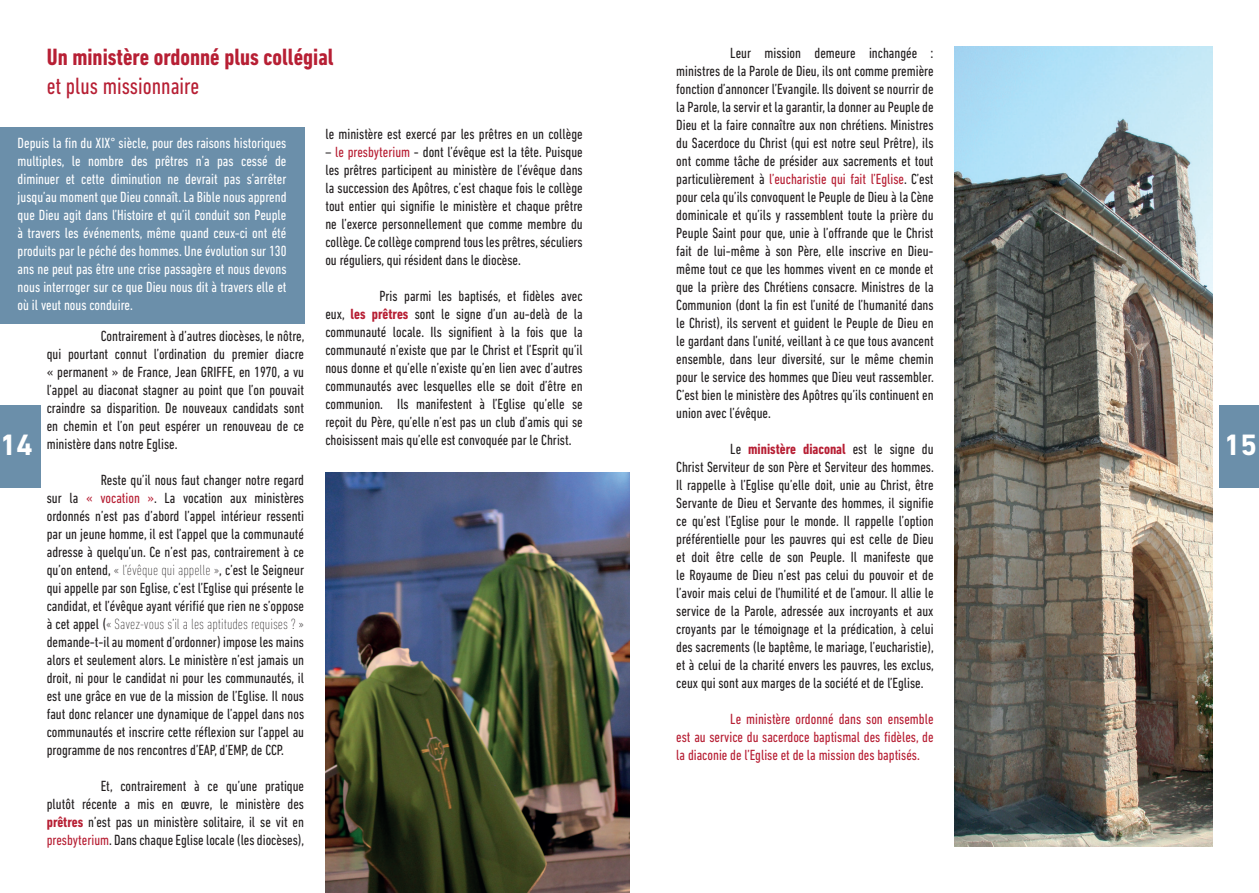
<style>
.page{position:relative;width:1259px;height:893px;background:#fff}
.page>*{position:absolute;margin:0;border:0;box-sizing:border-box;transform-origin:0 0}
.t1{font:700 30px "DIN Next LT Pro";color:#fff}
.t2{font:700 condensed 24px "DIN Next LT Pro";color:#b71f34}
.t3{font:condensed 24px "DIN Next LT Pro";color:#b71f34}
.t4{font:condensed 15px/18px "DIN Next LT Pro";color:#231f20;text-align:justify}
.t5{font:condensed 15px/18px "DIN Next LT Pro";color:#fff;text-align:justify}
.t6{font:condensed 15px/18px "DIN Next LT Pro";color:#b71f34;text-align:justify}
.s1{color:#b71f34}
.s2{font-weight:200}
.s3{font-weight:700;color:#b71f34}
</style>
<div class="page">
<div style="left:1219px;top:405px;width:40px;height:83px;background:#6b8faa"></div>
<div style="left:0;top:127px;width:304px;height:197px;background:#6b8faa"></div>
<img style="left:325px;top:472px;width:304px;height:421px">
<img style="left:955px;top:47px;width:257px;height:799px">
<div style="left:0;top:405px;width:40px;height:83px;background:#6b8faa"></div>
<p class="t2" style="left:47px;top:43px;width:288px">Un ministère ordonné plus collégial</p>
<p class="t3" style="left:47px;top:72px;width:154px">et plus missionnaire</p>
<p class="t5" style="left:18px;top:134px;width:270px">Depuis la fin du XIX° siècle, pour des raisons historiques multiples, le nombre des prêtres n’a pas cessé de diminuer et cette diminution ne devrait pas s’arrêter jusqu’au moment que Dieu connaît. La Bible nous apprend que Dieu agit dans l’Histoire et qu’il conduit son Peuple à travers les événements, même quand ceux-ci ont été produits par le péché des hommes. Une évolution sur 130 ans ne peut pas être une crise passagère et nous devons nous interroger sur ce que Dieu nous dit à travers elle et où il veut nous conduire.</p>
<p class="t4" style="left:47px;top:327px;width:259px;text-indent:54px">Contrairement à d’autres diocèses, le nôtre, qui pourtant connut l’ordination du premier diacre « permanent » de France, Jean GRIFFE, en 1970, a vu l’appel au diaconat stagner au point que l’on pouvait craindre sa disparition. De nouveaux candidats sont en chemin et l’on peut espérer un renouveau de ce ministère dans notre Eglise.</p>
<p class="t4" style="left:47px;top:471px;width:259px;text-indent:54px">Reste qu’il nous faut changer notre regard sur la <span class="s1">« vocation »</span>. La vocation aux ministères ordonnés n’est pas d’abord l’appel intérieur ressenti par un jeune homme, il est l’appel que la communauté adresse à quelqu’un. Ce n’est pas, contrairement à ce qu’on entend, <span class="s2">« l’évêque qui appelle »</span>, c’est le Seigneur qui appelle par son Eglise, c’est l’Eglise qui présente le candidat, et l’évêque ayant vérifié que rien ne s’oppose à cet appel (<span class="s2">« Savez-vous s’il a les aptitudes requises ? » </span>demande-t-il au moment d’ordonner) impose les mains alors et seulement alors. Le ministère n’est jamais un droit, ni pour le candidat ni pour les communautés, il est une grâce en vue de la mission de l’Eglise. Il nous faut donc relancer une dynamique de l’appel dans nos communautés et inscrire cette réflexion sur l’appel au programme de nos rencontres d’EAP, d’EMP, de CCP.</p>
<p class="t4" style="left:47px;top:777px;width:259px;text-indent:54px">Et, contrairement à ce qu’une pratique plutôt récente a mis en œuvre, le ministère des <span class="s3">prêtres</span> n’est pas un ministère solitaire, il se vit en <span class="s1">presbyterium</span>. Dans chaque Eglise locale (les diocèses),</p>
<p class="t4" style="left:325px;top:124px;width:259px">le ministère est exercé par les prêtres en un collège</p>
<p class="t4" style="left:325px;top:142px;width:259px">– <span class="s1">le presbyterium</span> - dont l’évêque est la tête. Puisque les prêtres participent au ministère de l’évêque dans la succession des Apôtres, c’est chaque fois le collège tout entier qui signifie le ministère et chaque prêtre ne l’exerce personnellement que comme membre du collège. Ce collège comprend tous les prêtres, séculiers ou réguliers, qui résident dans le diocèse.</p>
<p class="t4" style="left:325px;top:286px;width:259px;text-indent:54px">Pris parmi les baptisés, et fidèles avec eux, <span class="s3">les prêtres</span> sont le signe d’un au-delà de la communauté locale. Ils signifient à la fois que la communauté n’existe que par le Christ et l’Esprit qu’il nous donne et qu’elle n’existe qu’en lien avec d’autres communautés avec lesquelles elle se doit d’être en communion. Ils manifestent à l’Eglise qu’elle se reçoit du Père, qu’elle n’est pas un club d’amis qui se choisissent mais qu’elle est convoquée par le Christ.</p>
<p class="t1" style="left:-1px;top:427px;width:35px">14</p>
<p class="t4" style="left:676px;top:44px;width:259px;text-indent:54px">Leur mission demeure inchangée : ministres de la Parole de Dieu, ils ont comme première fonction d’annoncer l’Evangile. Ils doivent se nourrir de la Parole, la servir et la garantir, la donner au Peuple de Dieu et la faire connaître aux non chrétiens. Ministres du Sacerdoce du Christ (qui est notre seul Prêtre), ils ont comme tâche de présider aux sacrements et tout particulièrement à <span class="s1">l’eucharistie qui fait l’Eglise</span>. C’est pour cela qu’ils convoquent le Peuple de Dieu à la Cène dominicale et qu’ils y rassemblent toute la prière du Peuple Saint pour que, unie à l’offrande que le Christ fait de lui-même à son Père, elle inscrive en Dieu&shy;même tout ce que les hommes vivent en ce monde et que la prière des Chrétiens consacre. Ministres de la Communion (dont la fin est l’unité de l’humanité dans le Christ), ils servent et guident le Peuple de Dieu en le gardant dans l’unité, veillant à ce que tous avancent ensemble, dans leur diversité, sur le même chemin pour le service des hommes que Dieu veut rassembler.<br>C’est bien le ministère des Apôtres qu’ils continuent en union avec l’évêque.</p>
<p class="t4" style="left:676px;top:440px;width:259px;text-indent:54px">Le <span class="s3">ministère diaconal</span> est le signe du Christ Serviteur de son Père et Serviteur des hommes.<br>Il rappelle à l’Eglise qu’elle doit, unie au Christ, être Servante de Dieu et Servante des hommes, il signifie ce qu’est l’Eglise pour le monde. Il rappelle l’option préférentielle pour les pauvres qui est celle de Dieu et doit être celle de son Peuple. Il manifeste que le Royaume de Dieu n’est pas celui du pouvoir et de l’avoir mais celui de l’humilité et de l’amour. Il allie le service de la Parole, adressée aux incroyants et aux croyants par le témoignage et la prédication, à celui des sacrements (le baptême, le mariage, l’eucharistie), et à celui de la charité envers les pauvres, les exclus, ceux qui sont aux marges de la société et de l’Eglise.</p>
<p class="t6" style="left:676px;top:710px;width:259px;text-indent:54px">Le ministère ordonné dans son ensemble est au service du sacerdoce baptismal des fidèles, de la diaconie de l’Eglise et de la mission des baptisés.</p>
<p class="t1" style="left:1224px;top:427px;width:35px">15</p>
</div>
